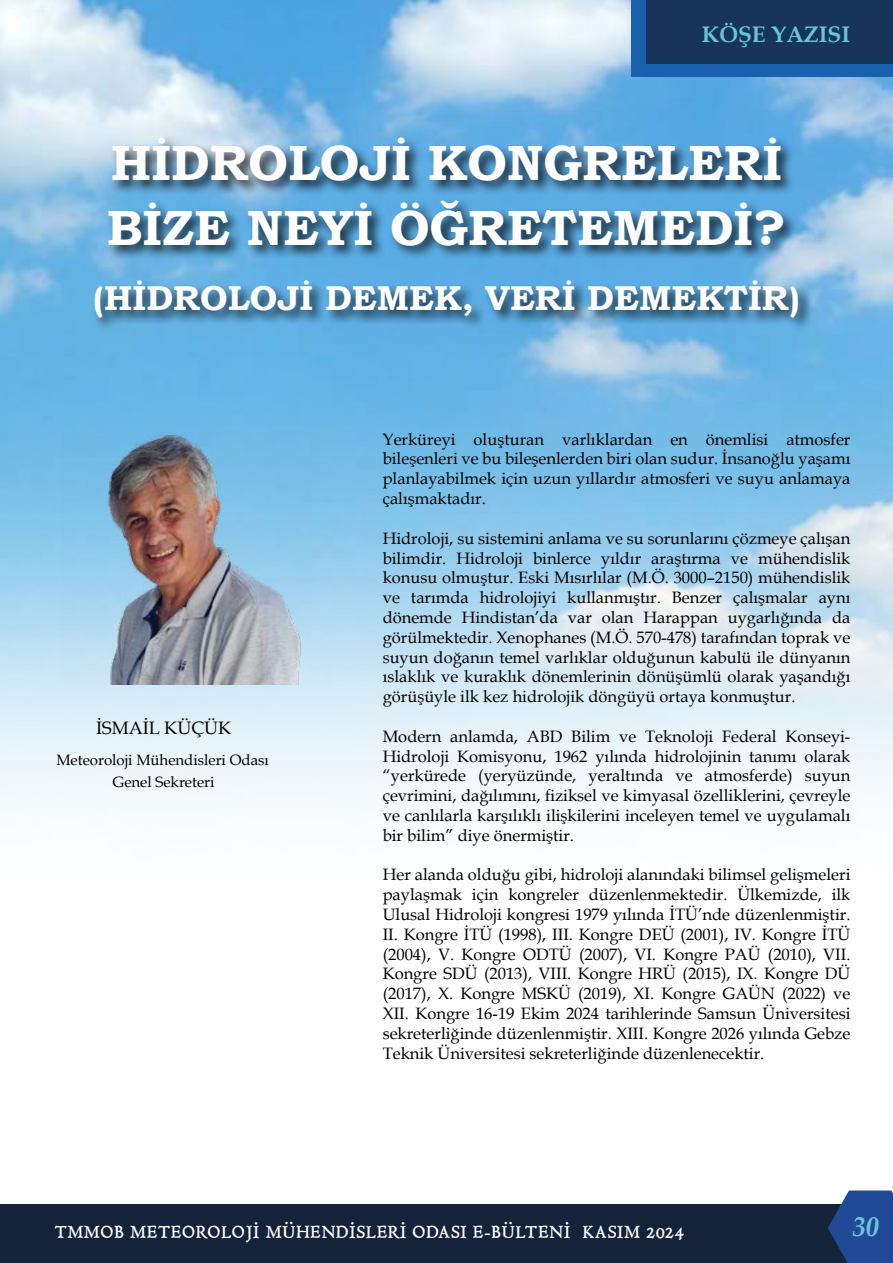
<style>
.page{position:relative;width:893px;height:1263px;background:#fff}
.page>*{position:absolute;margin:0;border:0;box-sizing:border-box;transform-origin:0 0}
.t1{font:700 49.5px/64.8px "Bookman Old Style";color:#fffdfe}
.t2{font:700 34.5px "Bookman Old Style";color:#fffdfe}
.t3{font:italic 700 27px "Book Antiqua";color:#6ac5d6}
.t4{font:700 22.5px "Book Antiqua";color:#69c5da}
.t5{font:18px "Hultog";letter-spacing:.06em;color:#fffefd}
.t6{font:18px "Book Antiqua";color:#000}
.t7{font:16.5px/19.8px "Book Antiqua";color:#000;text-align:justify}
.t8{font:15px/22.5px "Book Antiqua";color:#000;text-align:center}
</style>
<div class="page">
<img style="left:0;top:0;width:893px;height:800px">
<div style="left:92px;top:135px;width:722px;height:198px;background:#000;opacity:.75"></div>
<div style="left:631px;top:0;width:262px;height:77px;background:#1961ac"></div>
<div style="left:646px;top:0;width:247px;height:64px;background:#173558"></div>
<div style="left:0;top:1204px;width:893px;height:59px;background:#14233a"></div>
<svg style="left:828px;top:1190px;width:65px;height:73px"></svg>
<img style="left:61px;top:433px;width:252px;height:251px">
<h3 class="t4" style="left:702px;top:19px;width:150px">KÖŞE YAZISI</h3>
<h1 class="t1" style="left:107px;top:131px;width:681px">HİDROLOJİ KONGRELERİ<br>BİZE NEYİ ÖĞRETEMEDİ?</h1>
<h2 class="t2" style="left:93px;top:273px;width:708px">(HİDROLOJİ DEMEK, VERİ DEMEKTİR)</h2>
<p class="t6" style="left:96px;top:715px;width:137px">İSMAİL KÜÇÜK</p>
<p class="t8" style="left:56px;top:748px;width:214px">Meteoroloji Mühendisleri Odası<br>Genel Sekreteri</p>
<p class="t7" style="left:383px;top:429px;width:469px">Yerküreyi oluşturan varlıklardan en önemlisi atmosfer bileşenleri ve bu bileşenlerden biri olan sudur. İnsanoğlu yaşamı planlayabilmek için uzun yıllardır atmosferi ve suyu anlamaya çalışmaktadır.</p>
<p class="t7" style="left:383px;top:528px;width:469px">Hidroloji, su sistemini anlama ve su sorunlarını çözmeye çalışan bilimdir. Hidroloji binlerce yıldır araştırma ve mühendislik konusu olmuştur. Eski Mısırlılar (M.Ö. 3000–2150) mühendislik ve tarımda hidrolojiyi kullanmıştır. Benzer çalışmalar aynı dönemde Hindistan’da var olan Harappan uygarlığında da görülmektedir. Xenophanes (M.Ö. 570-478) tarafından toprak ve suyun doğanın temel varlıklar olduğunun kabulü ile dünyanın ıslaklık ve kuraklık dönemlerinin dönüşümlü olarak yaşandığı görüşüyle ilk kez hidrolojik döngüyü ortaya konmuştur.</p>
<p class="t7" style="left:383px;top:726px;width:469px">Modern anlamda, ABD Bilim ve Teknoloji Federal Konseyi-Hidroloji Komisyonu, 1962 yılında hidrolojinin tanımı olarak “yerkürede (yeryüzünde, yeraltında ve atmosferde) suyun çevrimini, dağılımını, fiziksel ve kimyasal özelliklerini, çevreyle ve canlılarla karşılıklı ilişkilerini inceleyen temel ve uygulamalı bir bilim” diye önermiştir.</p>
<p class="t7" style="left:383px;top:864px;width:469px">Her alanda olduğu gibi, hidroloji alanındaki bilimsel gelişmeleri paylaşmak için kongreler düzenlenmektedir. Ülkemizde, ilk Ulusal Hidroloji kongresi 1979 yılında İTÜ’nde düzenlenmiştir.<br>II. Kongre İTÜ (1998), III. Kongre DEÜ (2001), IV. Kongre İTÜ (2004), V. Kongre ODTÜ (2007), VI. Kongre PAÜ (2010), VII.<br>Kongre SDÜ (2013), VIII. Kongre HRÜ (2015), IX. Kongre DÜ (2017), X. Kongre MSKÜ (2019), XI. Kongre GAÜN (2022) ve XII. Kongre 16-19 Ekim 2024 tarihlerinde Samsun Üniversitesi sekreterliğinde düzenlenmiştir. XIII. Kongre 2026 yılında Gebze Teknik Üniversitesi sekreterliğinde düzenlenecektir.</p>
<p class="t5" style="left:55px;top:1221px;width:631px">TMMOB METEOROLOJİ MÜHENDİSLERİ ODASI E-BÜLTENİ KASIM 2024</p>
<h3 class="t3" style="left:852px;top:1208px;width:28px">30</h3>
</div>
